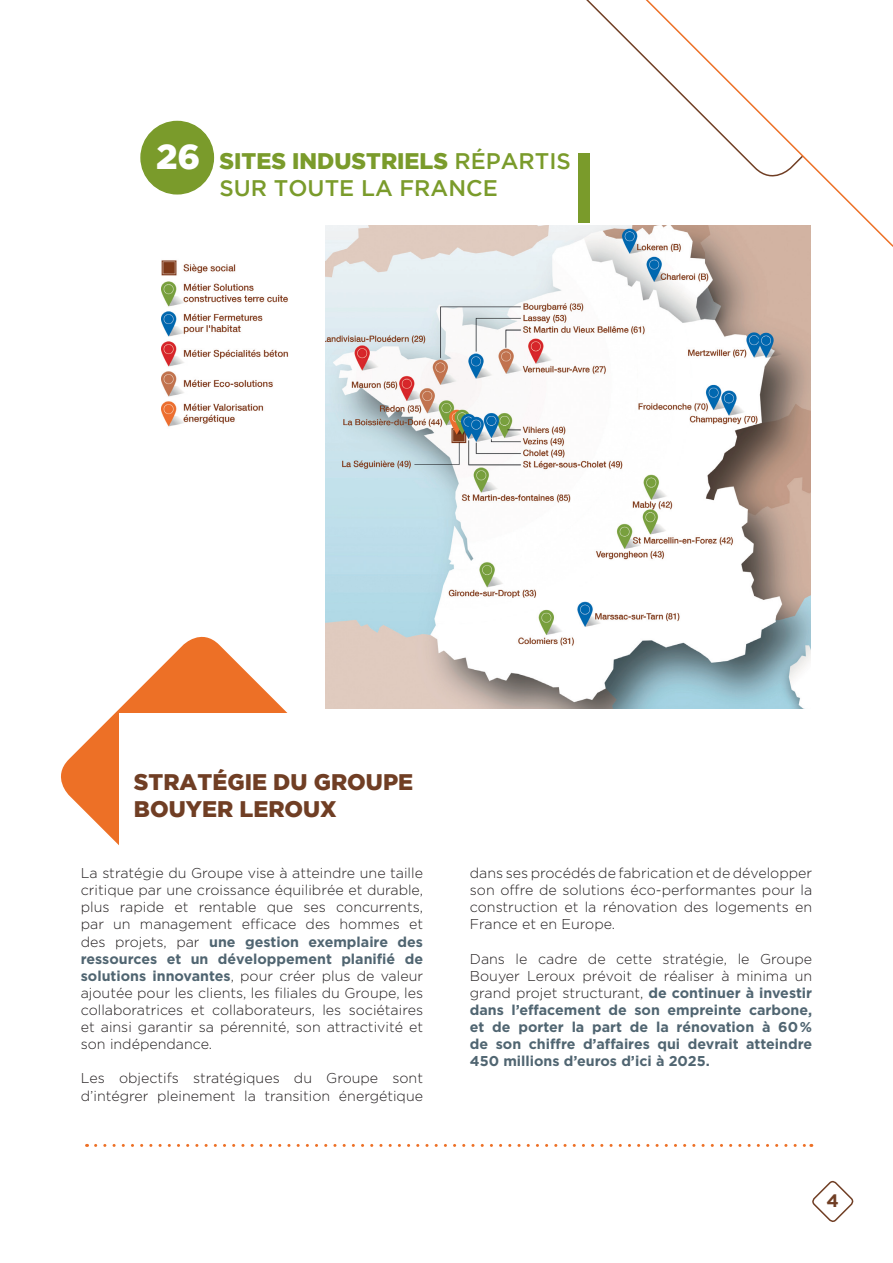
<style>
.page{position:relative;width:893px;height:1263px;background:#fff}
.page>*{position:absolute;margin:0;border:0;box-sizing:border-box;transform-origin:0 0}
.t1{font:500 22.5px/27px "Gotham";color:#7a9b2b;text-align:center}
.t2{font:900 22.5px/27px "Gotham";color:#703e24}
.t3{font:700 18px "Gotham";color:#703e24}
.t4{font:300 14.25px/17.1px "Gotham";color:#231f20;text-align:justify}
.t5{font:700 14.25px/17.1px "Gotham";color:#506571;text-align:justify}
.s1{font-weight:900;font-size:34.5px;color:#fff}
.s2{font-weight:900}
.s3{font-weight:700;color:#506571}
.s4{font-weight:300;color:#231f20}
</style>
<div class="page">
<div style="left:141px;top:121px;width:72px;height:73px;background:#7a9b2b;border-radius:50%"></div>
<div style="left:140px;top:121px;width:74px;height:74px;border:2px solid #7a9b2b;border-radius:50%"></div>
<svg style="left:614px;top:0;width:279px;height:262px"></svg>
<svg style="left:812px;top:1180px;width:42px;height:42px"></svg>
<img style="left:325px;top:225px;width:485px;height:483px">
<img style="left:162px;top:260px;width:127px;height:167px">
<svg style="left:61px;top:627px;width:291px;height:219px"></svg>
<div style="left:120px;top:713px;width:256px;height:225px;background:#fff"></div>
<svg style="left:96px;top:1144px;width:716px;height:3px"></svg>
<div style="left:578px;top:153px;width:12px;height:70px;background:#7a9b2b"></div>
<h1 class="t1" style="left:156px;top:147px;width:416px"><span class="s1">26</span> <span class="s2">SITES INDUSTRIELS</span> RÉPARTIS<br>SUR TOUTE LA FRANCE</h1>
<h1 class="t2" style="left:134px;top:768px;width:281px">STRATÉGIE DU GROUPE<br>BOUYER LEROUX</h1>
<p class="t4" style="left:81px;top:864px;width:344px">La stratégie du Groupe vise à atteindre une taille critique par une croissance équilibrée et durable, plus rapide et rentable que ses concurrents, par un management efficace des hommes et des projets, par <span class="s3">une gestion exemplaire des ressources et un développement planifié de solutions innovantes</span>, pour créer plus de valeur ajoutée pour les clients, les filiales du Groupe, les collaboratrices et collaborateurs, les sociétaires et ainsi garantir sa pérennité, son attractivité et son indépendance.</p>
<p class="t4" style="left:81px;top:1070px;width:344px">Les objectifs stratégiques du Groupe sont d’intégrer pleinement la transition énergétique</p>
<p class="t4" style="left:470px;top:864px;width:344px">dans ses procédés de fabrication et de développer son offre de solutions éco-performantes pour la construction et la rénovation des logements en France et en Europe.</p>
<p class="t5" style="left:470px;top:950px;width:344px"><span class="s4">Dans le cadre de cette stratégie, le Groupe Bouyer Leroux prévoit de réaliser à minima un grand projet structurant,</span> de continuer à investir dans l’effacement de son empreinte carbone, et de porter la part de la rénovation à 60% de son chiffre d’affaires qui devrait atteindre 450 millions d’euros d’ici à 2025.</p>
<p class="t3" style="left:827px;top:1190px;width:14px">4</p>
</div>
